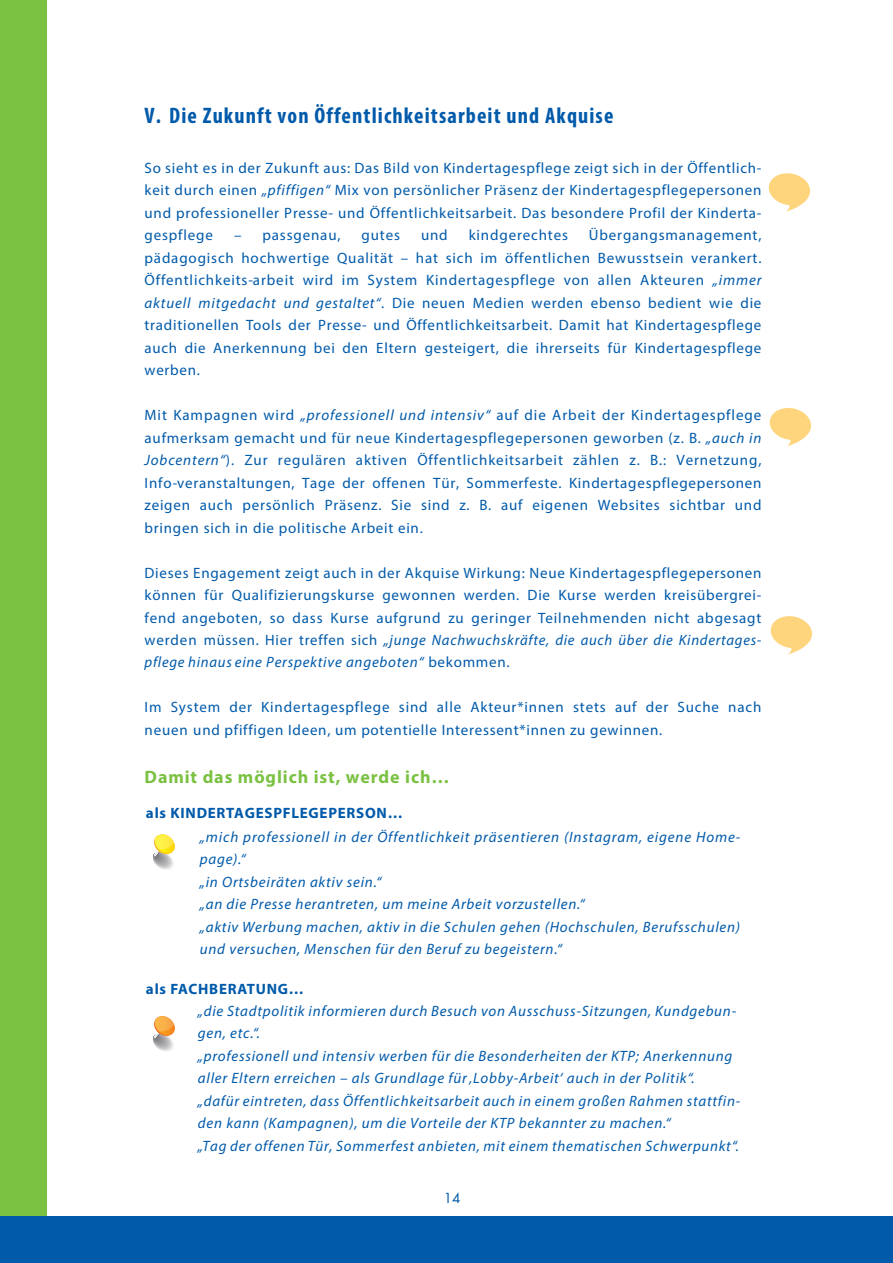
<style>
.page{position:relative;width:893px;height:1263px;background:#fff}
.page>*{position:absolute;margin:0;border:0;box-sizing:border-box;transform-origin:0 0}
.t1{font:700 condensed 22.5px "Myriad Pro";letter-spacing:.05em;color:#015aaa}
.t2{font:700 18px "Myriad Pro";letter-spacing:.05em;color:#7bc142}
.t3{font:15px/22.5px "Myriad Pro";letter-spacing:.05em;color:#015aaa;text-align:justify}
.t4{font:italic 15px/22.5px "Myriad Pro";letter-spacing:.05em;color:#015aaa}
.t5{font:700 15px "Myriad Pro";letter-spacing:.05em;color:#015aaa}
.t6{font:13.5px "Futura";color:#015aaa}
.s1{font-style:italic}
</style>
<div class="page">
<svg style="left:153px;top:834px;width:22px;height:36px"></svg>
<svg style="left:153px;top:1016px;width:22px;height:35px"></svg>
<svg style="left:768px;top:173px;width:42px;height:39px"></svg>
<div style="left:0;top:0;width:47px;height:1220px;background:#7bc142"></div>
<div style="left:0;top:1216px;width:893px;height:47px;background:#015aaa"></div>
<svg style="left:770px;top:616px;width:42px;height:38px"></svg>
<svg style="left:769px;top:408px;width:42px;height:38px"></svg>
<h1 class="t1" style="left:145px;top:102px;width:470px">V. Die Zukunft von Öffentlichkeitsarbeit und Akquise</h1>
<p class="t3" style="left:145px;top:156px;width:618px">So sieht es in der Zukunft aus: Das Bild von Kindertagespflege zeigt sich in der Öffentlich&shy;keit durch einen <span class="s1">„pfiffigen“</span> Mix von persönlicher Präsenz der Kindertagespflegepersonen und professioneller Presse- und Öffentlichkeitsarbeit. Das besondere Profil der Kinderta&shy;gespflege</p>
<p class="t3" style="left:145px;top:224px;width:618px;text-indent:444px">Übergangsmanagement, pädagogisch hochwertige Qualität – hat sich im öffentlichen Bewusstsein verankert.<br>Öffentlichkeits-arbeit wird im System Kindertagespflege von allen Akteuren <span class="s1">„immer aktuell mitgedacht und gestaltet“</span>. Die neuen Medien werden ebenso bedient wie die traditionellen Tools der Presse- und Öffentlichkeitsarbeit. Damit hat Kindertagespflege auch die Anerkennung bei den Eltern gesteigert, die ihrerseits für Kindertagespflege werben.</p>
<p class="t3" style="left:145px;top:404px;width:618px">Mit Kampagnen wird <span class="s1">„professionell und intensiv“</span> auf die Arbeit der Kindertagespflege aufmerksam gemacht und für neue Kindertagespflegepersonen geworben (z. B. <span class="s1">„auch in Jobcentern“</span>). Zur regulären aktiven Öffentlichkeitsarbeit zählen z. B.: Vernetzung, Info-veranstaltungen, Tage der offenen Tür, Sommerfeste. Kindertagespflegepersonen zeigen auch persönlich Präsenz. Sie sind z. B. auf eigenen Websites sichtbar und bringen sich in die politische Arbeit ein.</p>
<p class="t3" style="left:145px;top:561px;width:618px">Dieses Engagement zeigt auch in der Akquise Wirkung: Neue Kindertagespflegepersonen können für Qualifizierungskurse gewonnen werden. Die Kurse werden kreisübergrei&shy;fend angeboten, so dass Kurse aufgrund zu geringer Teilnehmenden nicht abgesagt werden müssen. Hier treffen sich <span class="s1">„junge Nachwuchskräfte, die auch über die Kindertages&shy;pflege hinaus eine Perspektive angeboten“</span> bekommen.</p>
<p class="t3" style="left:145px;top:696px;width:618px">Im System der Kindertagespflege sind alle Akteur*innen stets auf der Suche nach neuen und pfiffigen Ideen, um potentielle Interessent*innen zu gewinnen.</p>
<p class="t2" style="left:145px;top:765px;width:306px">Damit das möglich ist, werde ich…</p>
<p class="t5" style="left:146px;top:803px;width:258px">als KINDERTAGESPFLEGEPERSON…</p>
<p class="t4" style="left:200px;top:825px;width:542px">„mich professionell in der Öffentlichkeit präsentieren (Instagram, eigene Home&shy;page).“<br>„in Ortsbeiräten aktiv sein.“<br>„an die Presse herantreten, um meine Arbeit vorzustellen.“<br>„aktiv Werbung machen, aktiv in die Schulen gehen (Hochschulen, Berufsschulen) und versuchen, Menschen für den Beruf zu begeistern.“</p>
<p class="t5" style="left:146px;top:979px;width:159px">als FACHBERATUNG…</p>
<p class="t4" style="left:198px;top:999px;width:544px">„die Stadtpolitik informieren durch Besuch von Ausschuss-Sitzungen, Kundgebun&shy;gen, etc.“.<br>„professionell und intensiv werben für die Besonderheiten der KTP; Anerkennung aller Eltern erreichen – als Grundlage für ‚Lobby-Arbeit‘ auch in der Politik“.<br>„dafür eintreten, dass Öffentlichkeitsarbeit auch in einem großen Rahmen stattfin&shy;den kann (Kampagnen), um die Vorteile der KTP bekannter zu machen.“<br>„Tag der offenen Tür, Sommerfest anbieten, mit einem thematischen Schwerpunkt“.</p>
<p class="t6" style="left:444px;top:1189px;width:18px">14</p>
<p class="t3" style="left:234px;top:224px;width:108px">– passgenau,</p>
<p class="t3" style="left:362px;top:224px;width:40px">gutes</p>
<p class="t3" style="left:421px;top:224px;width:28px">und</p>
<p class="t3" style="left:469px;top:224px;width:101px">kindgerechtes</p>
</div>
